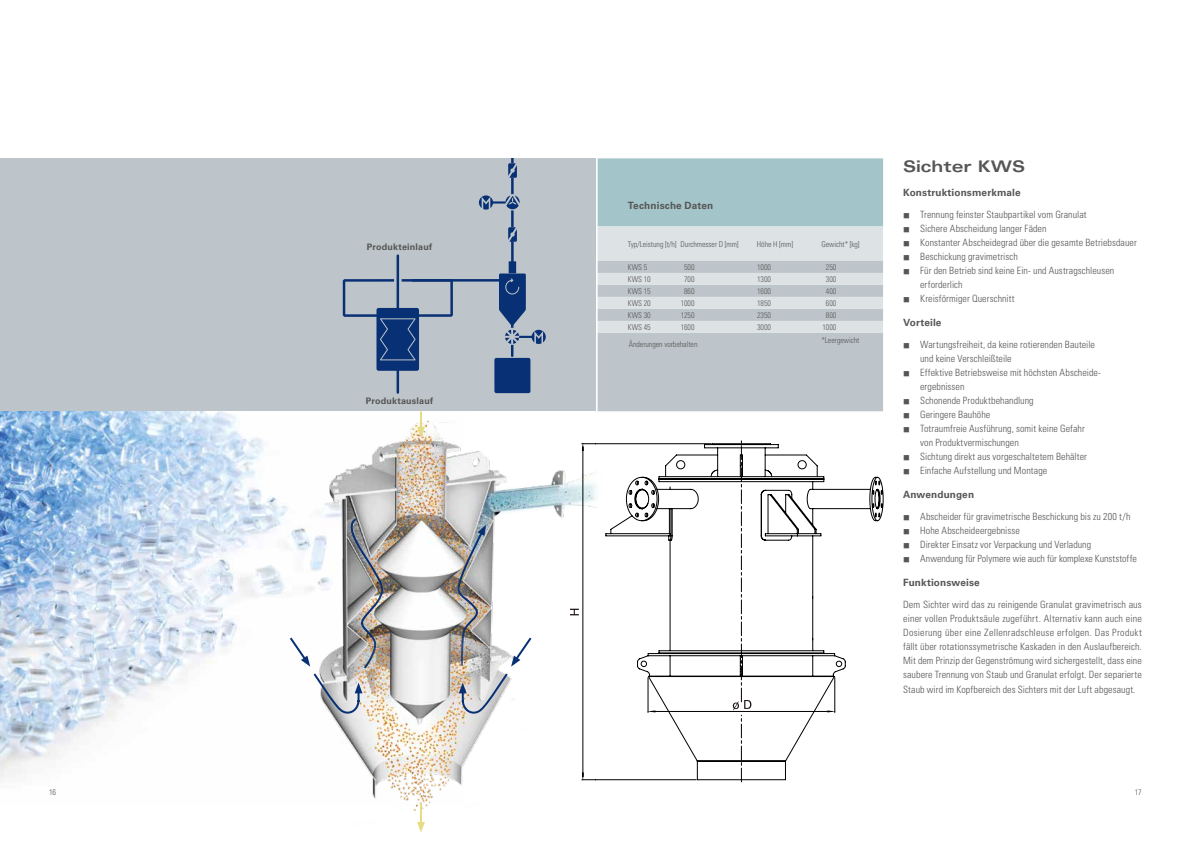
<style>
.page{position:relative;width:1191px;height:842px;background:#fff}
.page>*{position:absolute;margin:0;border:0;box-sizing:border-box;transform-origin:0 0}
.t1{font:700 expanded 16px "Univers LT Std";color:#565655}
.t2{font:300 condensed 10px/14px "Univers LT Std";letter-spacing:.005em;color:#565655}
.t3{font:700 10px "Univers LT Std";letter-spacing:.01em;color:#565655}
.t4{font:700 9px "Univers LT Std";letter-spacing:.015em;color:#565655}
.t5{font:300 condensed 8px/12.8px "Univers LT Std";letter-spacing:-.005em;color:#565655}
</style>
<div class="page">
<img style="left:0;top:411px;width:267px;height:367px">
<div style="left:0;top:158px;width:595px;height:253px;background:#bdc5ca"></div>
<img style="left:267px;top:420px;width:361px;height:391px">
<svg style="left:605px;top:444px;width:278px;height:335px"></svg>
<svg style="left:650px;top:710px;width:6px;height:3px"></svg>
<hr style="left:648px;top:677px;width:1px;height:35px;background:#000">
<hr style="left:834px;top:677px;width:1px;height:35px;background:#000">
<hr style="left:651px;top:711px;width:180px;height:1px;background:#000">
<hr style="left:595px;top:779px;width:101px;height:1px;background:#000">
<hr style="left:595px;top:443px;width:116px;height:1px;background:#000">
<hr style="left:595px;top:447px;width:1px;height:330px;background:#000">
<svg style="left:665px;top:441px;width:152px;height:341px"></svg>
<hr style="left:411px;top:279px;width:89px;height:3px;background:#083074">
<svg style="left:343px;top:254px;width:110px;height:140px"></svg>
<svg style="left:479px;top:158px;width:67px;height:235px"></svg>
<svg style="left:581px;top:772px;width:14px;height:8px"></svg>
<svg style="left:581px;top:443px;width:14px;height:8px"></svg>
<hr style="left:582px;top:447px;width:1px;height:330px;background:#000">
<svg style="left:570px;top:609px;width:9px;height:6px"></svg>
<hr style="left:420px;top:803px;width:2px;height:23px;background:#e5dc84">
<svg style="left:417px;top:822px;width:8px;height:11px"></svg>
<svg style="left:417px;top:411px;width:8px;height:26px"></svg>
<img style="left:288px;top:516px;width:101px;height:199px">
<img style="left:454px;top:525px;width:79px;height:190px">
<svg style="left:597px;top:158px;width:286px;height:103px;background:#b7cfd2"></svg>
<div style="left:597px;top:261px;width:286px;height:150px;background:#bdc5ca"></div>
<svg style="left:597px;top:273px;width:286px;height:60px;background:#d0d6da"></svg>
<p class="t4" style="left:367px;top:242px;width:67px">Produkteinlauf</p>
<p class="t4" style="left:366px;top:396px;width:69px">Produktauslauf</p>
<p class="t3" style="left:628px;top:200px;width:87px">Technische Daten</p>
<p class="t5" style="left:628px;top:237px;width:112px">Typ/Leistung [t/h] Durchmesser D [mm]</p>
<p class="t5" style="left:757px;top:237px;width:38px">Höhe H [mm]</p>
<p class="t5" style="left:821px;top:237px;width:40px">Gewicht* [kg]</p>
<p class="t5" style="left:628px;top:261px;width:21px">KWS 5</p>
<p class="t5" style="left:684px;top:261px;width:12px">500</p>
<p class="t5" style="left:757px;top:261px;width:15px">1000</p>
<p class="t5" style="left:826px;top:261px;width:12px">250</p>
<p class="t5" style="left:628px;top:273px;width:24px">KWS 10</p>
<p class="t5" style="left:684px;top:273px;width:12px">700</p>
<p class="t5" style="left:757px;top:273px;width:15px">1300</p>
<p class="t5" style="left:826px;top:273px;width:12px">300</p>
<p class="t5" style="left:628px;top:285px;width:24px">KWS 15</p>
<p class="t5" style="left:684px;top:285px;width:12px">860</p>
<p class="t5" style="left:757px;top:285px;width:15px">1600</p>
<p class="t5" style="left:826px;top:285px;width:12px">400</p>
<p class="t5" style="left:628px;top:297px;width:24px">KWS 20</p>
<p class="t5" style="left:680px;top:297px;width:15px">1000</p>
<p class="t5" style="left:757px;top:297px;width:15px">1850</p>
<p class="t5" style="left:826px;top:297px;width:12px">600</p>
<p class="t5" style="left:628px;top:309px;width:24px">KWS 30</p>
<p class="t5" style="left:680px;top:309px;width:15px">1250</p>
<p class="t5" style="left:757px;top:309px;width:15px">2350</p>
<p class="t5" style="left:826px;top:309px;width:12px">800</p>
<p class="t5" style="left:628px;top:321px;width:24px">KWS 45</p>
<p class="t5" style="left:680px;top:321px;width:15px">1600</p>
<p class="t5" style="left:757px;top:321px;width:15px">3000</p>
<p class="t5" style="left:821px;top:321px;width:39px">1000 *Leergewicht</p>
<p class="t5" style="left:628px;top:338px;width:70px">Änderungen vorbehalten</p>
<h1 class="t1" style="left:903px;top:157px;width:124px">Sichter KWS</h1>
<p class="t3" style="left:903px;top:186px;width:119px">Konstruktionsmerkmale</p>
<p class="t2" style="left:903px;top:208px;width:185px">■ Trennung feinster Staubpartikel vom Granulat</p>
<p class="t2" style="left:903px;top:222px;width:145px">■ Sichere Abscheidung langer Fäden</p>
<p class="t2" style="left:903px;top:236px;width:235px">■ Konstanter Abscheidegrad über die gesamte Betriebsdauer</p>
<p class="t2" style="left:903px;top:250px;width:116px">■ Beschickung gravimetrisch</p>
<p class="t2" style="left:920px;top:264px;width:196px;text-indent:-17px">■ Für den Betrieb sind keine Ein- und Austragschleusen erforderlich</p>
<p class="t2" style="left:903px;top:292px;width:113px">■ Kreisförmiger Querschnitt</p>
<p class="t3" style="left:903px;top:316px;width:40px">Vorteile</p>
<p class="t2" style="left:920px;top:338px;width:176px;text-indent:-17px">■ Wartungsfreiheit, da keine rotierenden Bauteile und keine Verschleißteile</p>
<p class="t2" style="left:920px;top:366px;width:181px;text-indent:-17px">■ Effektive Betriebsweise mit höchsten Abscheide&shy;ergebnissen</p>
<p class="t2" style="left:903px;top:394px;width:132px">■ Schonende Produktbehandlung</p>
<p class="t2" style="left:903px;top:408px;width:89px">■ Geringere Bauhöhe</p>
<p class="t2" style="left:920px;top:422px;width:166px;text-indent:-17px">■ Totraumfreie Ausführung, somit keine Gefahr von Produktvermischungen</p>
<p class="t2" style="left:903px;top:450px;width:185px">■ Sichtung direkt aus vorgeschaltetem Behälter</p>
<p class="t2" style="left:903px;top:464px;width:146px">■ Einfache Aufstellung und Montage</p>
<p class="t3" style="left:903px;top:488px;width:72px">Anwendungen</p>
<p class="t2" style="left:903px;top:510px;width:229px">■ Abscheider für gravimetrische Beschickung bis zu 200 t/h</p>
<p class="t2" style="left:903px;top:524px;width:118px">■ Hohe Abscheideergebnisse</p>
<p class="t2" style="left:903px;top:538px;width:190px">■ Direkter Einsatz vor Verpackung und Verladung</p>
<p class="t2" style="left:903px;top:552px;width:235px">■ Anwendung für Polymere wie auch für komplexe Kunststoffe</p>
<p class="t3" style="left:903px;top:576px;width:78px">Funktionsweise</p>
<p class="t2" style="left:903px;top:598px;width:240px;text-align:justify">Dem Sichter wird das zu reinigende Granulat gravimetrisch aus einer vollen Produktsäule zugeführt. Alternativ kann auch eine Dosierung über eine Zellenradschleuse erfolgen. Das Produkt fällt über rotationssymetrische Kaskaden in den Auslaufbereich.<br>Mit dem Prinzip der Gegenströmung wird sichergestellt, dass eine saubere Trennung von Staub und Granulat erfolgt. Der separierte</p>
<p class="t2" style="left:903px;top:683px;width:234px">Staub wird im Kopfbereich des Sichters mit der Luft abgesaugt.</p>
<p class="t5" style="left:49px;top:786px;width:8px">16</p>
<p class="t5" style="left:1134px;top:786px;width:8px">17</p>
</div>
